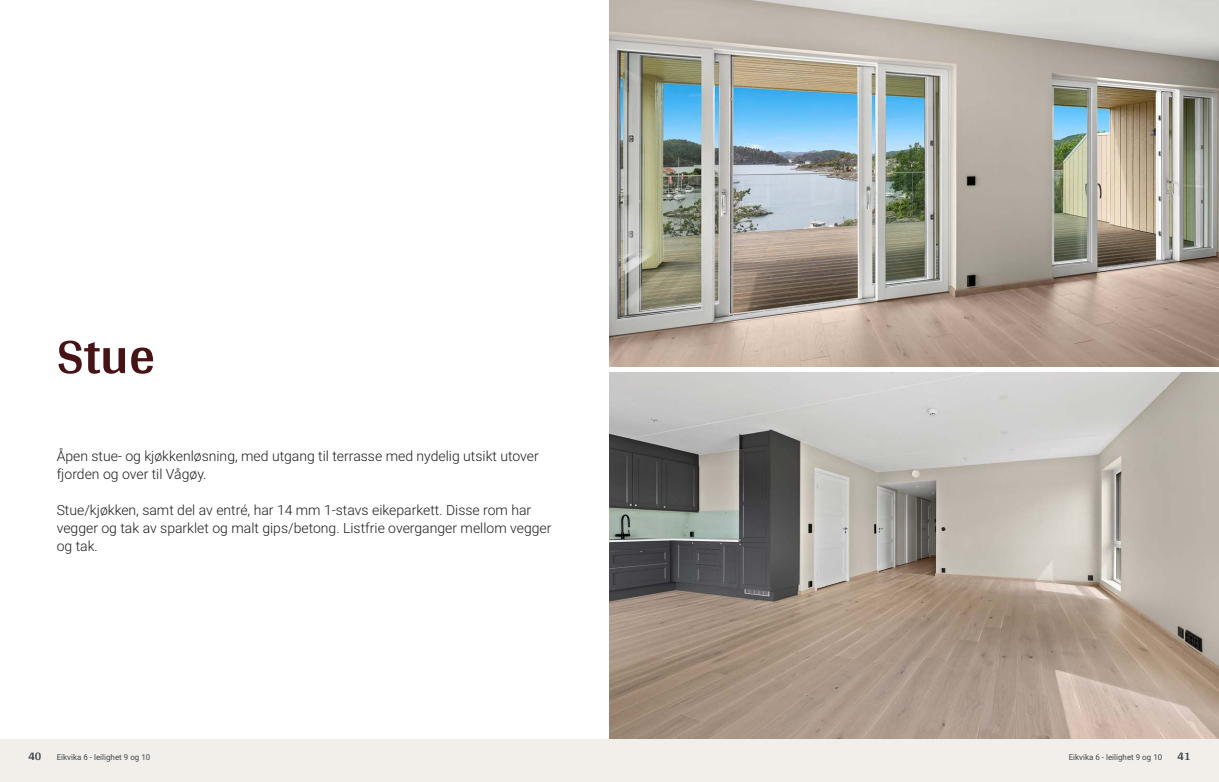
<style>
.page{position:relative;width:1219px;height:782px;background:#fff}
.page>*{position:absolute;margin:0;border:0;box-sizing:border-box;transform-origin:0 0}
.t1{font:700 52px "Arya";color:#481317}
.t2{font:300 14px/18px "Roboto";color:#1d1d1b}
.t3{font:700 12px "Arya";color:#414749}
.t4{font:8px "Roboto";color:#414749}
</style>
<div class="page">
<div style="left:0;top:739px;width:612px;height:42px;background:#f2eeea"></div>
<img style="left:609px;top:0;width:610px;height:367px">
<img style="left:609px;top:372px;width:610px;height:367px">
<div style="left:607px;top:739px;width:612px;height:42px;background:#f2eeea"></div>
<h1 class="t1" style="left:57px;top:324px;width:100px">Stue</h1>
<p class="t2" style="left:57px;top:446px;width:484px">Åpen stue‑ og kjøkkenløsning, med utgang til terrasse med nydelig utsikt utover fjorden og over til Vågøy.</p>
<p class="t2" style="left:57px;top:500px;width:496px">Stue/kjøkken, samt del av entré, har 14 mm 1‑stavs eikeparkett. Disse rom har vegger og tak av sparklet og malt gips/betong. Listfrie overganger mellom vegger og tak.</p>
<p class="t3" style="left:28px;top:749px;width:15px">40</p>
<p class="t4" style="left:57px;top:751px;width:95px">Eikvika 6 ‑ leilighet 9 og 10</p>
<p class="t4" style="left:1069px;top:751px;width:95px">Eikvika 6 ‑ leilighet 9 og 10</p>
<p class="t3" style="left:1177px;top:749px;width:15px">41</p>
</div>
